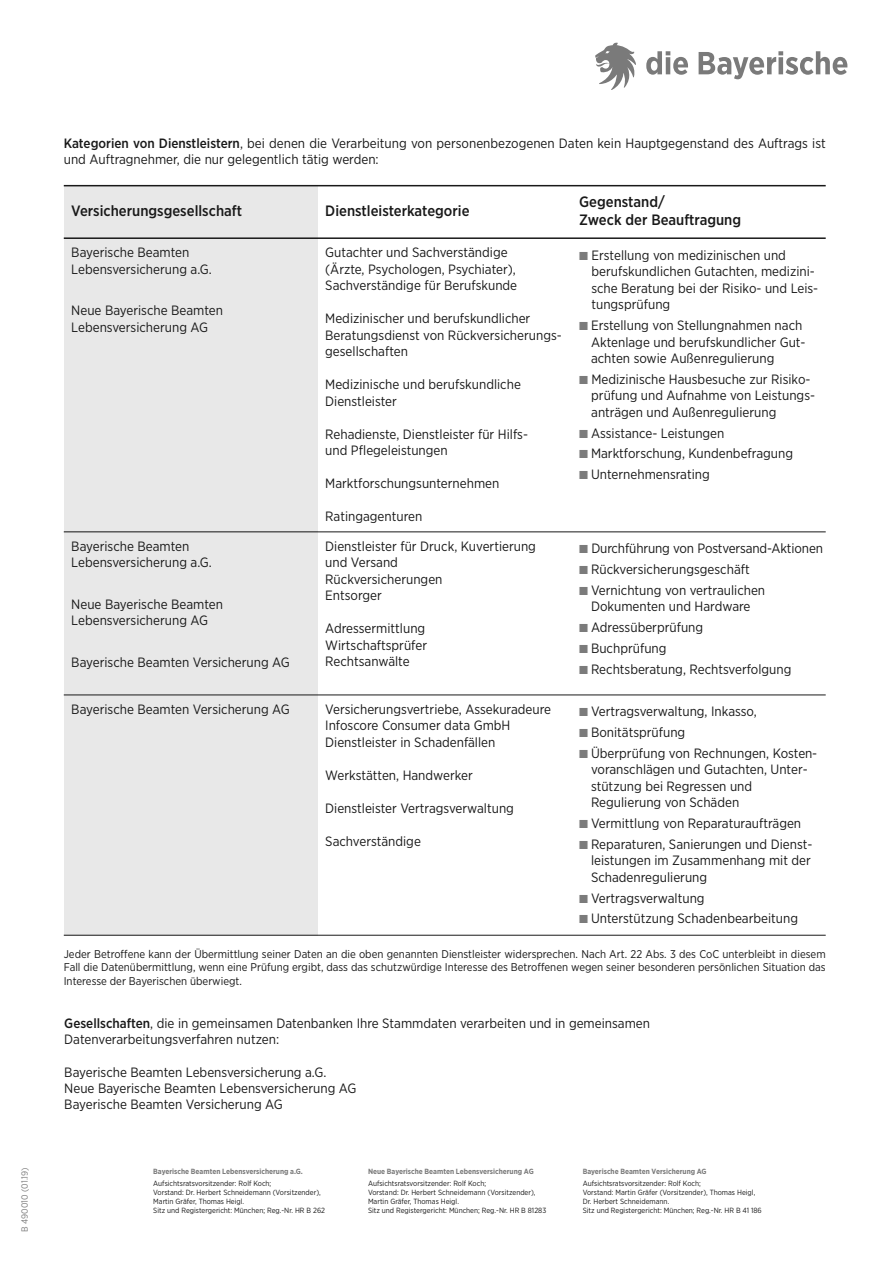
<style>
.page{position:relative;width:893px;height:1263px;background:#fff}
.page>*{position:absolute;margin:0;border:0;box-sizing:border-box;transform-origin:0 0}
.t1{font:500 15px/18px "Gotham Narrow";color:#191919}
.t2{font:13.5px/16.5px "Gotham Narrow";color:#191919}
.t3{font:11.25px/13.5px "Gotham Narrow";color:#191919;text-align:justify}
.t4{font:9px "Gotham Narrow";color:#7b7b7b}
.t5{font:7.5px/9px "Gotham Narrow";color:#191919}
.t6{font:700 7.5px "Gotham Narrow";color:#7b7b7b}
.s1{font-weight:500}
.s2{font-family:"European Pi Three";color:#7b7b7b}
</style>
<div class="page">
<svg style="left:646px;top:51px;width:42px;height:24px"></svg>
<svg style="left:699px;top:51px;width:148px;height:28px"></svg>
<svg style="left:595px;top:42px;width:41px;height:48px"></svg>
<div style="left:64px;top:185px;width:254px;height:53px;background:#e8e8e8"></div>
<div style="left:64px;top:238px;width:254px;height:294px;background:#e8e8e8"></div>
<div style="left:64px;top:532px;width:254px;height:163px;background:#e8e8e8"></div>
<div style="left:64px;top:695px;width:254px;height:240px;background:#e8e8e8"></div>
<hr style="left:64px;top:185px;width:762px;height:1px;background:#191919">
<hr style="left:64px;top:237px;width:762px;height:2px;background:#191919">
<hr style="left:64px;top:531px;width:762px;height:1px;background:#191919">
<hr style="left:64px;top:694px;width:762px;height:1px;background:#191919">
<hr style="left:64px;top:935px;width:762px;height:1px;background:#191919">
<p class="t4" style="left:22px;top:1232px;width:66px;rotate:-90deg">B 490010 (01.19)</p>
<p class="t2" style="left:64px;top:136px;width:763px"><span class="s1">Kategorien von Dienstleistern</span>, bei denen die Verarbeitung von personenbezogenen Daten kein Hauptgegenstand des Auftrags ist und Auftragnehmer, die nur gelegentlich tätig werden:</p>
<p class="t1" style="left:71px;top:203px;width:172px">Versicherungsgesellschaft</p>
<p class="t1" style="left:325px;top:203px;width:146px">Dienstleisterkategorie</p>
<p class="t1" style="left:579px;top:194px;width:163px">Gegenstand/<br>Zweck der Beauftragung</p>
<p class="t2" style="left:71px;top:245px;width:142px">Bayerische Beamten<br>Lebensversicherung a.G.</p>
<p class="t2" style="left:71px;top:303px;width:153px">Neue Bayerische Beamten<br>Lebensversicherung AG</p>
<p class="t2" style="left:325px;top:245px;width:193px">Gutachter und Sachverständige (Ärzte, Psychologen, Psychiater),<br>Sachverständige für Berufskunde</p>
<p class="t2" style="left:325px;top:311px;width:238px">Medizinischer und berufskundlicher<br>Beratungsdienst von Rückversicherungs&shy;gesellschaften</p>
<p class="t2" style="left:325px;top:377px;width:197px">Medizinische und berufskundliche<br>Dienstleister</p>
<p class="t2" style="left:325px;top:427px;width:204px">Rehadienste, Dienstleister für Hilfs&shy;und Pflegeleistungen</p>
<p class="t2" style="left:325px;top:476px;width:176px">Marktforschungsunternehmen</p>
<p class="t2" style="left:325px;top:509px;width:99px">Ratingagenturen</p>
<p class="t2" style="left:591px;top:248px;width:228px;text-indent:-12px"><span class="s2">-</span> Erstellung von medizinischen und berufskundlichen Gutachten, medizini&shy;sche Beratung bei der Risiko- und Leis&shy;tungsprüfung</p>
<p class="t2" style="left:591px;top:318px;width:216px;text-indent:-12px"><span class="s2">-</span> Erstellung von Stellungnahmen nach<br>Aktenlage und berufskundlicher Gut&shy;achten sowie Außenregulierung</p>
<p class="t2" style="left:591px;top:372px;width:225px;text-indent:-12px"><span class="s2">-</span> Medizinische Hausbesuche zur Risiko&shy;prüfung und Aufnahme von Leistungs&shy;anträgen und Außenregulierung</p>
<p class="t2" style="left:579px;top:426px;width:147px"><span class="s2">-</span> Assistance- Leistungen</p>
<p class="t2" style="left:579px;top:446px;width:215px"><span class="s2">-</span> Marktforschung, Kundenbefragung</p>
<p class="t2" style="left:579px;top:467px;width:132px"><span class="s2">-</span> Unternehmensrating</p>
<p class="t2" style="left:71px;top:539px;width:142px">Bayerische Beamten<br>Lebensversicherung a.G.</p>
<p class="t2" style="left:71px;top:597px;width:153px">Neue Bayerische Beamten<br>Lebensversicherung AG</p>
<p class="t2" style="left:71px;top:655px;width:220px">Bayerische Beamten Versicherung AG</p>
<p class="t2" style="left:325px;top:539px;width:212px">Dienstleister für Druck, Kuvertierung und Versand<br>Rückversicherungen<br>Entsorger</p>
<p class="t2" style="left:325px;top:621px;width:103px">Adressermittlung<br>Wirtschaftsprüfer<br>Rechtsanwälte</p>
<p class="t2" style="left:71px;top:702px;width:220px">Bayerische Beamten Versicherung AG</p>
<p class="t2" style="left:325px;top:702px;width:227px">Versicherungsvertriebe, Assekuradeure<br>Infoscore Consumer data GmbH<br>Dienstleister in Schadenfällen</p>
<p class="t2" style="left:325px;top:768px;width:149px">Werkstätten, Handwerker</p>
<p class="t2" style="left:325px;top:801px;width:190px">Dienstleister Vertragsverwaltung</p>
<p class="t2" style="left:325px;top:834px;width:97px">Sachverständige</p>
<p class="t2" style="left:579px;top:541px;width:245px"><span class="s2">-</span> Durchführung von Postversand-Aktionen</p>
<p class="t2" style="left:579px;top:562px;width:172px"><span class="s2">-</span> Rückversicherungsgeschäft</p>
<p class="t2" style="left:579px;top:583px;width:187px;text-align:center"><span class="s2">-</span> Vernichtung von vertraulichen<br>Dokumenten und Hardware</p>
<p class="t2" style="left:579px;top:620px;width:126px"><span class="s2">-</span> Adressüberprüfung</p>
<p class="t2" style="left:579px;top:641px;width:89px"><span class="s2">-</span> Buchprüfung</p>
<p class="t2" style="left:579px;top:661px;width:214px"><span class="s2">-</span> Rechtsberatung, Rechtsverfolgung</p>
<p class="t2" style="left:579px;top:704px;width:179px"><span class="s2">-</span> Vertragsverwaltung, Inkasso,</p>
<p class="t2" style="left:579px;top:725px;width:108px"><span class="s2">-</span> Bonitätsprüfung</p>
<p class="t2" style="left:591px;top:746px;width:228px;text-indent:-12px"><span class="s2">-</span> Überprüfung von Rechnungen, Kosten&shy;voranschlägen und Gutachten, Unter&shy;stützung bei Regressen und<br>Regulierung von Schäden</p>
<p class="t2" style="left:579px;top:816px;width:223px"><span class="s2">-</span> Vermittlung von Reparaturaufträgen</p>
<p class="t2" style="left:591px;top:837px;width:223px;text-align:justify;text-indent:-12px"><span class="s2">-</span> Reparaturen, Sanierungen und Dienst&shy;leistungen im Zusammenhang mit der Schadenregulierung</p>
<p class="t2" style="left:579px;top:891px;width:127px"><span class="s2">-</span> Vertragsverwaltung</p>
<p class="t2" style="left:579px;top:911px;width:220px"><span class="s2">-</span> Unterstützung Schadenbearbeitung</p>
<p class="t3" style="left:64px;top:948px;width:763px">Jeder Betroffene kann der Übermittlung seiner Daten an die oben genannten Dienstleister widersprechen. Nach Art. 22 Abs. 3 des CoC unterbleibt in diesem Fall die Datenübermittlung, wenn eine Prüfung ergibt, dass das schutzwürdige Interesse des Betroffenen wegen seiner besonderen persönlichen Situation das Interesse der Bayerischen überwiegt.</p>
<p class="t2" style="left:64px;top:1016px;width:587px"><span class="s1">Gesellschaften</span>, die in gemeinsamen Datenbanken Ihre Stammdaten verarbeiten und in gemeinsamen<br>Datenverarbeitungsverfahren nutzen:</p>
<p class="t2" style="left:64px;top:1065px;width:294px">Bayerische Beamten Lebensversicherung a.G.<br>Neue Bayerische Beamten Lebensversicherung AG<br>Bayerische Beamten Versicherung AG</p>
<p class="t6" style="left:153px;top:1169px;width:151px">Bayerische Beamten Lebensversicherung a.G.</p>
<p class="t5" style="left:153px;top:1179px;width:173px">Aufsichtsratsvorsitzender: Rolf Koch;<br>Vorstand: Dr. Herbert Schneidemann (Vorsitzender), Martin Gräfer, Thomas Heigl.<br>Sitz und Registergericht: München; Reg.-Nr. HR B 262</p>
<p class="t6" style="left:368px;top:1169px;width:167px">Neue Bayerische Beamten Lebensversicherung AG</p>
<p class="t5" style="left:368px;top:1179px;width:180px">Aufsichtsratsvorsitzender: Rolf Koch;<br>Vorstand: Dr. Herbert Schneidemann (Vorsitzender), Martin Gräfer, Thomas Heigl.<br>Sitz und Registergericht: München; Reg.-Nr. HR B 81283</p>
<p class="t6" style="left:583px;top:1169px;width:125px">Bayerische Beamten Versicherung AG</p>
<p class="t5" style="left:583px;top:1179px;width:181px">Aufsichtsratsvorsitzender: Rolf Koch;<br>Vorstand: Martin Gräfer (Vorsitzender), Thomas Heigl, Dr. Herbert Schneidemann.<br>Sitz und Registergericht: München; Reg.-Nr. HR B 41 186</p>
</div>
